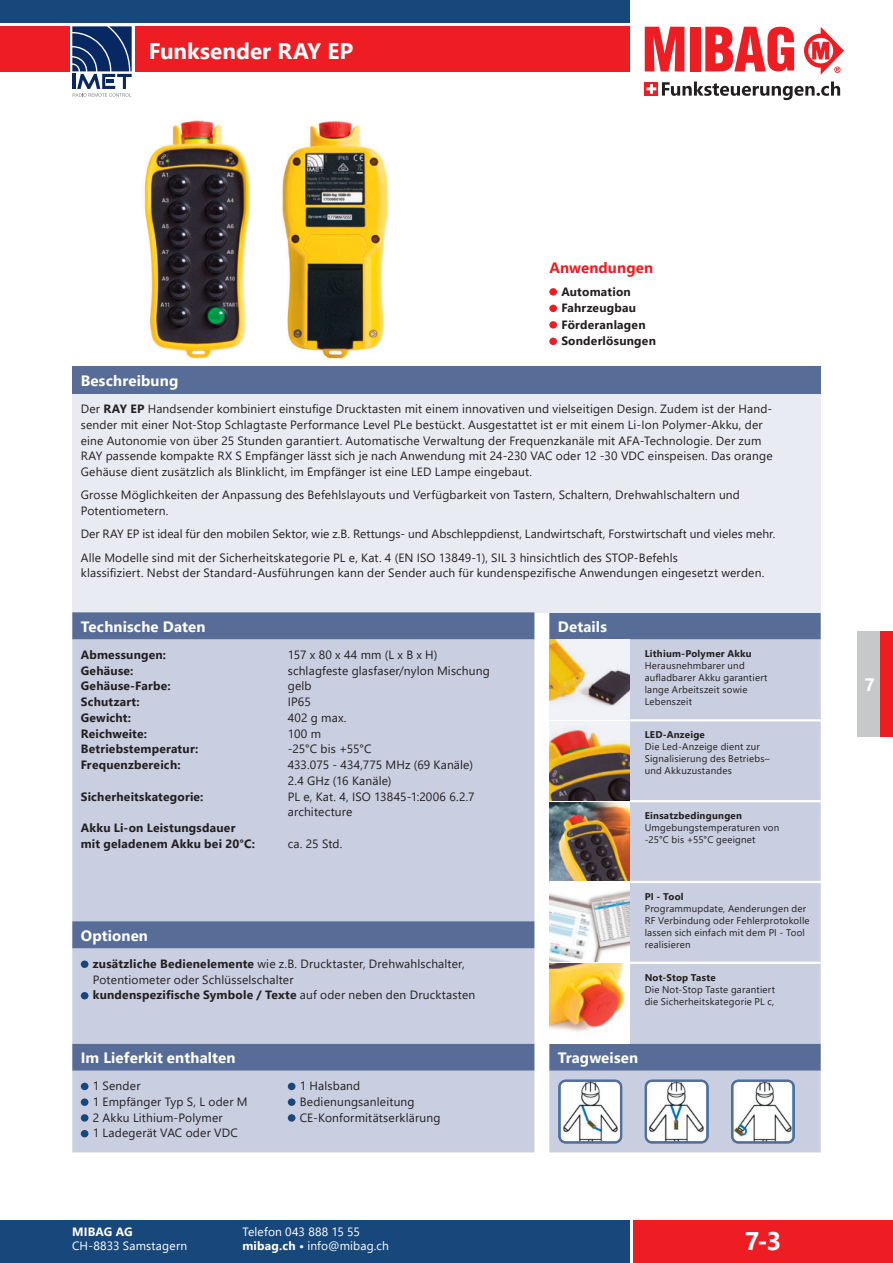
<style>
.page{position:relative;width:893px;height:1263px;background:#fff}
.page>*{position:absolute;margin:0;border:0;box-sizing:border-box;transform-origin:0 0}
.t1{font:700 25.5px "Segoe UI";color:#fff}
.t2{font:700 22.5px "Segoe UI";color:#fff}
.t3{font:700 18px "Segoe UI";color:#fff}
.t4{font:700 16.5px "Segoe UI";color:#fff}
.t5{font:700 15px "Segoe UI";letter-spacing:.01em;color:#fff}
.t6{font:700 15px "Segoe UI";letter-spacing:.01em;color:#ee1d23}
.t7{font:12px/15.8px "Segoe UI";letter-spacing:.015em;color:#231f20}
.t8{font:700 12px/16.5px "Segoe UI";letter-spacing:.02em;color:#231f20}
.t9{font:12px/14.4px "Segoe UI";letter-spacing:.015em;color:#fff}
.t10{font:700 12px "Segoe UI";letter-spacing:.005em;color:#fff}
.t11{font:9.75px/12px "Segoe UI";letter-spacing:.02em;color:#231f20}
.t12{font:700 9.75px "Segoe UI";letter-spacing:.025em;color:#231f20}
.s1{font-weight:700}
</style>
<div class="page">
<div style="left:690px;top:27px;width:10px;height:44px;background:#ee1d23"></div>
<svg style="left:705px;top:27px;width:89px;height:44px"></svg>
<svg style="left:804px;top:27px;width:40px;height:48px"></svg>
<svg style="left:645px;top:82px;width:13px;height:14px"></svg>
<svg style="left:647px;top:84px;width:9px;height:10px"></svg>
<svg style="left:662px;top:81px;width:178px;height:19px"></svg>
<svg style="left:645px;top:27px;width:39px;height:44px"></svg>
<div style="left:0;top:26px;width:630px;height:45px;background:#ee1d23"></div>
<div style="left:0;top:0;width:630px;height:22px;background:#18487b"></div>
<div style="left:634px;top:1220px;width:259px;height:43px;background:#ee1d23"></div>
<div style="left:0;top:1220px;width:630px;height:43px;background:#18487b"></div>
<div style="left:880px;top:631px;width:13px;height:106px;background:#ee1d23"></div>
<div style="left:70px;top:25px;width:64px;height:75px;background:#fff"></div>
<svg style="left:72px;top:26px;width:60px;height:71px"></svg>
<div style="left:549px;top:612px;width:272px;height:27px;background:#576d98"></div>
<svg style="left:549px;top:639px;width:272px;height:513px;background:#c0c6da"></svg>
<hr style="left:549px;top:719px;width:81px;height:2px;background:#fff">
<hr style="left:630px;top:719px;width:191px;height:2px;background:#fff">
<hr style="left:549px;top:800px;width:81px;height:2px;background:#fff">
<hr style="left:630px;top:800px;width:191px;height:2px;background:#fff">
<hr style="left:549px;top:881px;width:81px;height:2px;background:#fff">
<hr style="left:630px;top:881px;width:191px;height:2px;background:#fff">
<hr style="left:549px;top:962px;width:81px;height:2px;background:#fff">
<hr style="left:630px;top:962px;width:191px;height:2px;background:#fff">
<img style="left:549px;top:639px;width:81px;height:80px">
<img style="left:549px;top:721px;width:81px;height:79px">
<img style="left:549px;top:802px;width:81px;height:79px">
<img style="left:549px;top:883px;width:81px;height:79px">
<img style="left:549px;top:964px;width:81px;height:79px">
<div style="left:72px;top:367px;width:749px;height:27px;background:#576d98"></div>
<div style="left:72px;top:394px;width:749px;height:218px;background:#e9ebf2"></div>
<div style="left:72px;top:612px;width:462px;height:27px;background:#576d98"></div>
<svg style="left:72px;top:639px;width:462px;height:513px;background:#bcc3d8"></svg>
<div style="left:81px;top:960px;width:7px;height:8px;background:#18487b;border-radius:50%"></div>
<div style="left:81px;top:992px;width:7px;height:7px;background:#18487b;border-radius:50%"></div>
<div style="left:81px;top:1083px;width:7px;height:7px;background:#18487b;border-radius:50%"></div>
<div style="left:288px;top:1083px;width:7px;height:7px;background:#18487b;border-radius:50%"></div>
<div style="left:81px;top:1098px;width:7px;height:8px;background:#18487b;border-radius:50%"></div>
<div style="left:288px;top:1098px;width:7px;height:8px;background:#18487b;border-radius:50%"></div>
<div style="left:81px;top:1114px;width:7px;height:8px;background:#18487b;border-radius:50%"></div>
<div style="left:288px;top:1114px;width:7px;height:8px;background:#18487b;border-radius:50%"></div>
<div style="left:81px;top:1130px;width:7px;height:7px;background:#18487b;border-radius:50%"></div>
<div style="left:549px;top:288px;width:8px;height:8px;background:#ee1d23;border-radius:50%"></div>
<div style="left:549px;top:305px;width:8px;height:7px;background:#ee1d23;border-radius:50%"></div>
<div style="left:549px;top:321px;width:8px;height:8px;background:#ee1d23;border-radius:50%"></div>
<div style="left:549px;top:338px;width:8px;height:7px;background:#ee1d23;border-radius:50%"></div>
<img style="left:144px;top:120px;width:107px;height:239px">
<img style="left:282px;top:121px;width:107px;height:238px">
<img style="left:558px;top:1080px;width:64px;height:63px">
<div style="left:558px;top:1080px;width:64px;height:63px;border:2px solid #576d98;border-radius:6px"></div>
<img style="left:645px;top:1080px;width:64px;height:63px">
<div style="left:645px;top:1080px;width:64px;height:63px;border:2px solid #576d98;border-radius:6px"></div>
<img style="left:731px;top:1080px;width:64px;height:63px">
<div style="left:731px;top:1080px;width:64px;height:63px;border:2px solid #576d98;border-radius:6px"></div>
<div style="left:857px;top:633px;width:25px;height:104px;background:#c7c8ca"></div>
<div style="left:880px;top:633px;width:13px;height:104px;background:#ee1d23"></div>
<h2 class="t2" style="left:149px;top:30px;width:206px">Funksender RAY EP</h2>
<p class="t6" style="left:549px;top:254px;width:105px">Anwendungen</p>
<p class="t8" style="left:561px;top:282px;width:96px">Automation<br>Fahrzeugbau<br>Förderanlagen<br>Sonderlösungen</p>
<p class="t5" style="left:81px;top:366px;width:99px">Beschreibung</p>
<p class="t7" style="left:81px;top:400px;width:693px">Der <span class="s1">RAY EP</span> Handsender kombiniert einstufige Drucktasten mit einem innovativen und vielseitigen Design. Zudem ist der Hand&shy;sender mit einer Not-Stop Schlagtaste Performance Level PLe bestückt. Ausgestattet ist er mit einem Li-Ion Polymer-Akku, der eine Autonomie von über 25 Stunden garantiert. Automatische Verwaltung der Frequenzkanäle mit AFA-Technologie. Der zum RAY passende kompakte RX S Empfänger lässt sich je nach Anwendung mit 24-230 VAC oder 12 -30 VDC einspeisen. Das orange Gehäuse dient zusätzlich als Blinklicht, im Empfänger ist eine LED Lampe eingebaut.</p>
<p class="t7" style="left:81px;top:486px;width:661px">Grosse Möglichkeiten der Anpassung des Befehlslayouts und Verfügbarkeit von Tastern, Schaltern, Drehwahlschaltern und<br>Potentiometern.</p>
<p class="t7" style="left:81px;top:521px;width:696px;line-height:23.2px">Der RAY EP ist ideal für den mobilen Sektor, wie z.B. Rettungs- und Abschleppdienst, Landwirtschaft, Forstwirtschaft und vieles mehr.<br>Alle Modelle sind mit der Sicherheitskategorie PL e, Kat. 4 (EN ISO 13849-1), SIL 3 hinsichtlich des STOP-Befehls</p>
<p class="t7" style="left:81px;top:564px;width:685px">klassifiziert. Nebst der Standard-Ausführungen kann der Sender auch für kundenspezifische Anwendungen eingesetzt werden.</p>
<p class="t5" style="left:81px;top:612px;width:126px">Technische Daten</p>
<p class="t8" style="left:81px;top:645px;width:87px">Abmessungen:</p>
<p class="t7" style="left:288px;top:646px;width:151px">157 x 80 x 44 mm (L x B x H)</p>
<p class="t8" style="left:81px;top:661px;width:54px">Gehäuse:</p>
<p class="t7" style="left:288px;top:661px;width:204px">schlagfeste glasfaser/nylon Mischung</p>
<p class="t8" style="left:81px;top:677px;width:91px">Gehäuse-Farbe:</p>
<p class="t7" style="left:288px;top:677px;width:25px">gelb</p>
<p class="t8" style="left:81px;top:693px;width:61px">Schutzart:</p>
<p class="t7" style="left:288px;top:693px;width:25px">IP65</p>
<p class="t8" style="left:81px;top:708px;width:52px">Gewicht:</p>
<p class="t7" style="left:288px;top:709px;width:60px">402 g max.</p>
<p class="t8" style="left:81px;top:724px;width:68px">Reichweite:</p>
<p class="t7" style="left:288px;top:724px;width:35px">100 m</p>
<p class="t8" style="left:81px;top:740px;width:119px">Betriebstemperatur:</p>
<p class="t7" style="left:288px;top:740px;width:85px">-25°C bis +55°C</p>
<p class="t8" style="left:81px;top:756px;width:101px">Frequenzbereich:</p>
<p class="t7" style="left:288px;top:756px;width:187px">433.075 - 434,775 MHz (69 Kanäle)<br>2.4 GHz (16 Kanäle)</p>
<p class="t8" style="left:81px;top:787px;width:124px">Sicherheitskategorie:</p>
<p class="t7" style="left:288px;top:787px;width:188px">PL e, Kat. 4, ISO 13845-1:2006 6.2.7 architecture</p>
<p class="t8" style="left:81px;top:819px;width:176px;line-height:15.8px">Akku Li-on Leistungsdauer mit geladenem Akku bei 20°C:</p>
<p class="t7" style="left:288px;top:835px;width:56px">ca. 25 Std.</p>
<p class="t5" style="left:81px;top:921px;width:69px">Optionen</p>
<p class="t7" style="left:93px;top:955px;width:384px"><span class="s1">zusätzliche Bedienelemente</span> wie z.B. Drucktaster, Drehwahlschalter,<br>Potentiometer oder Schlüsselschalter<br><span class="s1">kundenspezifische Symbole / Texte</span> auf oder neben den Drucktasten</p>
<p class="t5" style="left:81px;top:1043px;width:156px">Im Lieferkit enthalten</p>
<p class="t7" style="left:93px;top:1077px;width:49px">1 Sender</p>
<p class="t7" style="left:300px;top:1077px;width:62px">1 Halsband</p>
<p class="t7" style="left:93px;top:1093px;width:156px">1 Empfänger Typ S, L oder M</p>
<p class="t7" style="left:300px;top:1093px;width:116px">Bedienungsanleitung</p>
<p class="t7" style="left:93px;top:1108px;width:132px">2 Akku Lithium-Polymer</p>
<p class="t7" style="left:300px;top:1108px;width:142px">CE-Konformitätserklärung</p>
<p class="t7" style="left:93px;top:1124px;width:147px">1 Ladegerät VAC oder VDC</p>
<p class="t5" style="left:558px;top:612px;width:51px">Details</p>
<p class="t12" style="left:645px;top:645px;width:109px">Lithium-Polymer Akku</p>
<p class="t11" style="left:645px;top:659px;width:124px">Herausnehmbarer und aufladbarer Akku garantiert lange Arbeitszeit sowie<br>Lebenszeit</p>
<p class="t12" style="left:645px;top:725px;width:62px">LED-Anzeige</p>
<p class="t11" style="left:645px;top:740px;width:126px">Die Led-Anzeige dient zur<br>Signalisierung des Betriebs– und Akkuzustandes</p>
<p class="t12" style="left:645px;top:806px;width:99px">Einsatzbedingungen</p>
<p class="t11" style="left:645px;top:820px;width:136px">Umgebungstemperaturen von -25°C bis +55°C geeignet</p>
<p class="t12" style="left:645px;top:887px;width:40px">PI - Tool</p>
<p class="t11" style="left:645px;top:901px;width:166px">Programmupdate, Aenderungen der<br>RF Verbindung oder Fehlerprotokolle lassen sich einfach mit dem PI - Tool realisieren</p>
<p class="t12" style="left:645px;top:968px;width:72px">Not-Stop Taste</p>
<p class="t11" style="left:645px;top:982px;width:132px">Die Not-Stop Taste garantiert die Sicherheitskategorie PL c,</p>
<p class="t5" style="left:558px;top:1043px;width:82px">Tragweisen</p>
<p class="t10" style="left:72px;top:1220px;width:62px">MIBAG AG</p>
<p class="t9" style="left:72px;top:1238px;width:116px">CH-8833 Samstagern</p>
<p class="t9" style="left:242px;top:1223px;width:148px">Telefon 043 888 15 55 <span class="s1">mibag.ch •</span> info@mibag.ch</p>
<h1 class="t1" style="left:745px;top:1217px;width:38px">7-3</h1>
<h3 class="t4" style="left:864px;top:668px;width:11px">7</h3>
<h3 class="t3" style="left:864px;top:668px;width:12px">7</h3>
</div>
